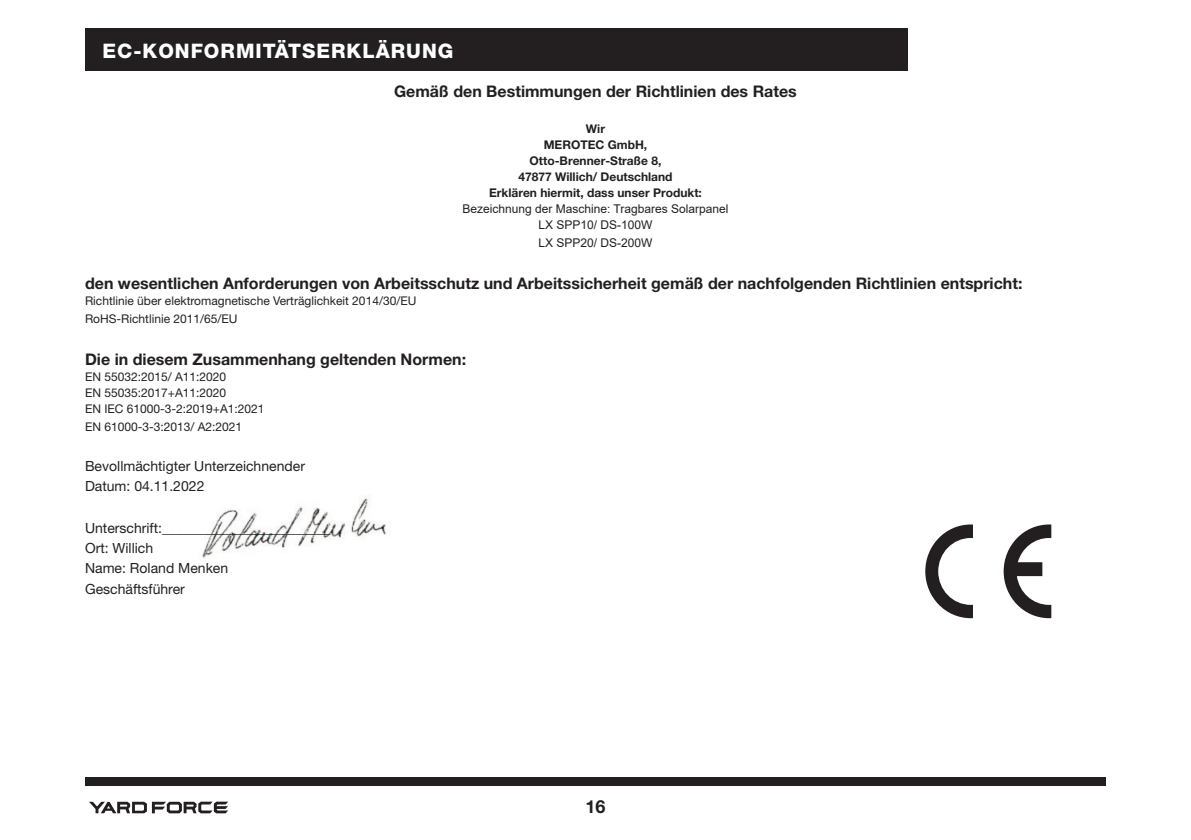
<style>
.page{position:relative;width:1191px;height:840px;background:#fff}
.page>*{position:absolute;margin:0;border:0;box-sizing:border-box;transform-origin:0 0}
.t1{font:800 20px "Helvetica Neue LT Pro";letter-spacing:.05em;color:#fff}
.t2{font:700 18px "Helvetica Neue LT Std";color:#231f20}
.t3{font:700 16px "Helvetica Neue LT Pro";color:#231f20}
.t4{font:14px "Helvetica Neue LT Std";color:#231f20}
.t5{font:12px "Helvetica Neue LT Std";color:#231f20}
.t6{font:700 12px "Helvetica Neue LT Pro";color:#231f20}
.t7{font:12px "Arial";color:#231f20}
</style>
<div class="page">
<div style="left:85px;top:776px;width:1021px;height:9px;background:#231f20"></div>
<svg style="left:89px;top:801px;width:139px;height:11px"></svg>
<img style="left:202px;top:496px;width:184px;height:62px">
<div style="left:85px;top:29px;width:822px;height:42px;background:#231f20"></div>
<svg style="left:925px;top:524px;width:48px;height:94px"></svg>
<svg style="left:1003px;top:524px;width:48px;height:94px"></svg>
<p class="t1" style="left:102px;top:39px;width:352px">EC-KONFORMITÄTSERKLÄRUNG</p>
<p class="t3" style="left:394px;top:81px;width:404px">Gemäß den Bestimmungen der Richtlinien des Rates</p>
<p class="t6" style="left:586px;top:121px;width:21px">Wir</p>
<p class="t6" style="left:544px;top:137px;width:105px">MEROTEC GmbH,</p>
<p class="t6" style="left:529px;top:153px;width:133px">Otto-Brenner-Straße 8,</p>
<p class="t6" style="left:518px;top:169px;width:156px">47877 Willich/ Deutschland</p>
<p class="t6" style="left:489px;top:185px;width:214px">Erklären hiermit, dass unser Produkt:</p>
<p class="t7" style="left:462px;top:201px;width:268px">Bezeichnung der Maschine: Tragbares Solarpanel</p>
<p class="t7" style="left:538px;top:217px;width:116px">LX SPP10/ DS-100W</p>
<p class="t7" style="left:538px;top:235px;width:116px">LX SPP20/ DS-200W</p>
<p class="t3" style="left:85px;top:273px;width:939px">den wesentlichen Anforderungen von Arbeitsschutz und Arbeitssicherheit gemäß der nachfolgenden Richtlinien entspricht:</p>
<p class="t5" style="left:85px;top:293px;width:333px">Richtlinie über elektromagnetische Verträglichkeit 2014/30/EU</p>
<p class="t5" style="left:85px;top:311px;width:154px">RoHS-Richtlinie 2011/65/EU</p>
<p class="t3" style="left:85px;top:349px;width:382px">Die in diesem Zusammenhang geltenden Normen:</p>
<p class="t5" style="left:85px;top:369px;width:143px">EN 55032:2015/ A11:2020</p>
<p class="t5" style="left:85px;top:385px;width:143px">EN 55035:2017+A11:2020</p>
<p class="t5" style="left:85px;top:401px;width:181px">EN IEC 61000-3-2:2019+A1:2021</p>
<p class="t5" style="left:85px;top:419px;width:159px">EN 61000-3-3:2013/ A2:2021</p>
<p class="t4" style="left:85px;top:457px;width:221px">Bevollmächtigter Unterzeichnender</p>
<p class="t4" style="left:85px;top:477px;width:121px">Datum: 04.11.2022</p>
<p class="t4" style="left:85px;top:519px;width:246px">Unterschrift:________________________</p>
<p class="t4" style="left:85px;top:539px;width:70px">Ort: Willich</p>
<p class="t4" style="left:85px;top:559px;width:145px">Name: Roland Menken</p>
<p class="t4" style="left:85px;top:580px;width:101px">Geschäftsführer</p>
<p class="t2" style="left:585px;top:794px;width:22px">16</p>
</div>
